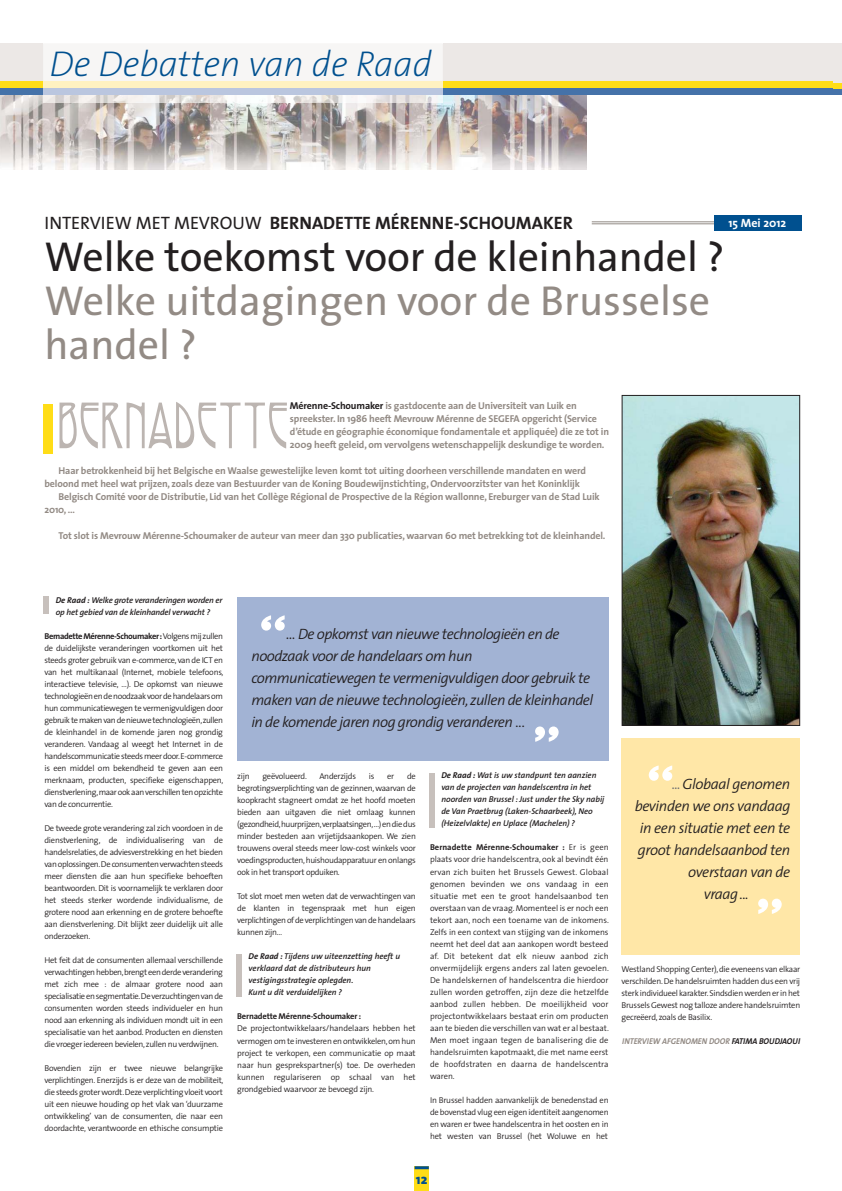
<style>
.page{position:relative;width:842px;height:1191px;background:#fff}
.page>*{position:absolute;margin:0;border:0;box-sizing:border-box;transform-origin:0 0}
.t1{font:700 70px "Prestige Elite Std";color:#fff}
.t2{font:55px "Rivanna";letter-spacing:.04em;color:#bcb5b1}
.t3{font:42px/44px "The Sans";color:#938b85}
.t4{font:42px "The Sans";letter-spacing:-.005em;color:#231f20}
.t5{font:italic 200 36px "The Sans";color:#00508f}
.t6{font:700 18px "The Sans";color:#231f20}
.t7{font:italic 300 15px/22px "The Sans";letter-spacing:-.035em;color:#231f20}
.t8{font:800 14px "The Sans";color:#00508f}
.t9{font:700 12px "The Sans";color:#fff}
.t10{font:700 10px/13px "The Sans";letter-spacing:-.015em;color:#938b85}
.t11{font:300 8.5px/12px "The Sans";letter-spacing:-.025em;color:#231f20;text-align:justify}
.t12{font:italic 600 8.5px/12px "The Sans";color:#231f20}
.t13{font:italic 700 8.5px "The Sans";color:#938b85;scale:.95 1}
.t14{font:700 8.5px "The Sans";letter-spacing:-.02em;color:#231f20}
.s1{font-weight:400}
.s2{color:#231f20}
.s3{font-weight:700}
.s4{font-size:16px}
.s5{font-size:16px;color:#6d6e70}
</style>
<div class="page">
<div style="left:415px;top:1166px;width:14px;height:25px;background:#ffdd17"></div>
<hr style="left:415px;top:1166px;width:14px;height:3px;background:#00508f">
<img style="left:0;top:94px;width:586px;height:75px">
<div style="left:0;top:43px;width:842px;height:51px;background:#ece8e6"></div>
<div style="left:0;top:81px;width:842px;height:7px;background:#ffdd17"></div>
<div style="left:0;top:88px;width:842px;height:6px;background:#4572a9"></div>
<hr style="left:592px;top:221px;width:134px;height:1px;background:#938b85">
<hr style="left:592px;top:223px;width:134px;height:1px;background:#938b85">
<div style="left:43px;top:404px;width:10px;height:49px;background:#ffdd17"></div>
<div style="left:714px;top:215px;width:87px;height:16px;background:#00508f"></div>
<img style="left:624px;top:397px;width:174px;height:327px">
<div style="left:622px;top:395px;width:178px;height:331px;border:1px solid #231f20"></div>
<div style="left:622px;top:738px;width:178px;height:216px;background:#ffe7a7"></div>
<div style="left:237px;top:597px;width:372px;height:163px;background:#a2b3d4"></div>
<div style="left:43px;top:596px;width:6px;height:17px;background:#c7c0bc"></div>
<div style="left:236px;top:954px;width:6px;height:43px;background:#c7c0bc"></div>
<div style="left:429px;top:772px;width:5px;height:55px;background:#c7c0bc"></div>
<div style="left:833px;top:43px;width:9px;height:51px;background:#ece8e6"></div>
<div style="left:833px;top:83px;width:9px;height:6px;background:#ffdd17"></div>
<div style="left:833px;top:89px;width:9px;height:5px;background:#4572a9"></div>
<img style="left:43px;top:94px;width:400px;height:9px">
<div style="left:43px;top:43px;width:400px;height:38px;background:#f7f6f5"></div>
<div style="left:43px;top:81px;width:400px;height:7px;background:#fff2c1"></div>
<div style="left:43px;top:88px;width:400px;height:6px;background:#bac6df"></div>
<h3 class="t5" style="left:49px;top:50px;width:384px">De Debatten van de Raad</h3>
<h3 class="t6" style="left:44px;top:214px;width:530px"><span class="s1">INTERVIEW MET MEVROUW</span> BERNADETTE MÉRENNE-SCHOUMAKER</h3>
<h3 class="t9" style="left:728px;top:217px;width:59px">15 Mei 2012</h3>
<h3 class="t4" style="left:44px;top:240px;width:681px">Welke toekomst voor de kleinhandel ?</h3>
<h3 class="t3" style="left:44px;top:283px;width:667px">Welke uitdagingen voor de Brusselse handel ?</h3>
<h2 class="t2" style="left:59px;top:397px;width:231px">BERNADETTE</h2>
<p class="t10" style="left:290px;top:399px;width:321px"><span class="s2">Mérenne-Schoumaker</span> is gastdocente aan de Universiteit van Luik en spreekster. In 1986 heeft Mevrouw Mérenne de SEGEFA opgericht (Service d’étude en géographie économique fondamentale et appliquée) die ze tot in 2009 heeft geleid, om vervolgens wetenschappelijk deskundige te worden.</p>
<p class="t10" style="left:59px;top:464px;width:529px">Haar betrokkenheid bij het Belgische en Waalse gewestelijke leven komt tot uiting doorheen verschillende mandaten en werd</p>
<p class="t10" style="left:44px;top:477px;width:537px">beloond met heel wat prijzen, zoals deze van Bestuurder van de Koning Boudewijnstichting, Ondervoorzitster van het Koninklijk</p>
<p class="t10" style="left:59px;top:490px;width:543px">Belgisch Comité voor de Distributie, Lid van het Collège Régional de Prospective de la Région wallonne, Ereburger van de Stad Luik</p>
<p class="t10" style="left:44px;top:503px;width:32px">2010, …</p>
<p class="t10" style="left:59px;top:529px;width:548px">Tot slot is Mevrouw Mérenne-Schoumaker de auteur van meer dan 330 publicaties, waarvan 60 met betrekking tot de kleinhandel.</p>
<p class="t12" style="left:56px;top:594px;width:168px"><span class="s3">De Raad :</span> Welke grote veranderingen worden er op het gebied van de kleinhandel verwacht ?</p>
<p class="t11" style="left:44px;top:630px;width:181px"><span class="s3">Bernadette Mérenne-Schoumaker :</span> Volgens mij zullen de duidelijkste veranderingen voortkomen uit het steeds groter gebruik van e-commerce, van de ICT en van het multikanaal (Internet, mobiele telefoons, interactieve televisie, …). De opkomst van nieuwe technologieën en de noodzaak voor de handelaars om hun communicatiewegen te vermenigvuldigen door gebruik te maken van de nieuwe technologieën,zullen de kleinhandel in de komende jaren nog grondig veranderen. Vandaag al weegt het Internet in de handelscommunicatie steeds meer door. E-commerce is een middel om bekendheid te geven aan een merknaam, producten, specifieke eigenschappen, dienstverlening,maar ook aan verschillen ten opzichte van de concurrentie.</p>
<p class="t11" style="left:44px;top:822px;width:180px">De tweede grote verandering zal zich voordoen in de dienstverlening, de individualisering van de handelsrelaties, de adviesverstrekking en het bieden van oplossingen. De consumenten verwachten steeds meer diensten die aan hun specifieke behoeften beantwoorden. Dit is voornamelijk te verklaren door het steeds sterker wordende individualisme, de grotere nood aan erkenning en de grotere behoefte aan dienstverlening. Dit blijkt zeer duidelijk uit alle onderzoeken.</p>
<p class="t11" style="left:44px;top:954px;width:180px">Het feit dat de consumenten allemaal verschillende verwachtingen hebben,brengt een derde verandering met zich mee : de almaar grotere nood aan specialisatie en segmentatie. De verzuchtingen van de consumenten worden steeds individueler en hun nood aan erkenning als individuen mondt uit in een specialisatie van het aanbod. Producten en diensten die vroeger iedereen bevielen, zullen nu verdwijnen.</p>
<p class="t11" style="left:44px;top:1062px;width:181px">Bovendien zijn er twee nieuwe belangrijke verplichtingen. Enerzijds is er deze van de mobiliteit, die steeds groter wordt. Deze verplichting vloeit voort uit een nieuwe houding op het vlak van ‘duurzame ontwikkeling’ van de consumenten, die naar een doordachte, verantwoorde en ethische consumptie</p>
<h1 class="t1" style="left:251px;top:593px;width:43px">“</h1>
<p class="t7" style="left:251px;top:624px;width:343px;text-indent:35px"><span class="s4">...</span> De opkomst van nieuwe technologieën en de noodzaak voor de handelaars om hun communicatiewegen te vermenigvuldigen door gebruik te maken van de nieuwe technologieën, zullen de kleinhandel in de komende jaren nog grondig veranderen ...</p>
<h1 class="t1" style="left:525px;top:704px;width:43px">”</h1>
<p class="t11" style="left:237px;top:771px;width:180px;text-indent:170px">de begrotingsverplichting van de gezinnen, waarvan de koopkracht stagneert omdat ze het hoofd moeten bieden aan uitgaven die niet omlaag kunnen (gezondheid,huurprijzen,verplaatsingen,…) en die dus minder besteden aan vrijetijdsaankopen. We zien trouwens overal steeds meer low-cost winkels voor voedingsproducten, huishoudapparatuur en onlangs ook in het transport opduiken.</p>
<p class="t11" style="left:237px;top:891px;width:180px">Tot slot moet men weten dat de verwachtingen van de klanten in tegenspraak met hun eigen verplichtingen of de verplichtingen van de handelaars kunnen zijn…</p>
<p class="t12" style="left:249px;top:951px;width:153px"><span class="s3">De Raad :</span> Tijdens uw uiteenzetting heeft u verklaard dat de distributeurs hun vestigingsstrategie oplegden.<br>Kunt u dit verduidelijken ?</p>
<p class="t14" style="left:237px;top:1012px;width:126px">Bernadette Mérenne-Schoumaker :</p>
<p class="t11" style="left:237px;top:1023px;width:180px">De projectontwikkelaars/handelaars hebben het vermogen om te investeren en ontwikkelen, om hun project te verkopen, een communicatie op maat naar hun gesprekspartner(s) toe. De overheden kunnen regulariseren op schaal van het grondgebied waarvoor ze bevoegd zijn.</p>
<p class="t11" style="left:237px;top:771px;width:14px">zijn</p>
<p class="t11" style="left:262px;top:771px;width:46px">geëvolueerd.</p>
<p class="t11" style="left:319px;top:771px;width:38px">Anderzijds</p>
<p class="t11" style="left:369px;top:771px;width:7px">is</p>
<p class="t11" style="left:387px;top:771px;width:9px">er</p>
<p class="t12" style="left:441px;top:770px;width:165px"><span class="s3">De Raad :</span> Wat is uw standpunt ten aanzien van de projecten van handelscentra in het noorden van Brussel : Just under the Sky nabij de Van Praetbrug (Laken-Schaarbeek), Neo (Heizelvlakte) en Uplace (Machelen) ?</p>
<p class="t11" style="left:430px;top:842px;width:180px"><span class="s3">Bernadette Mérenne-Schoumaker :</span> Er is geen plaats voor drie handelscentra, ook al bevindt één ervan zich buiten het Brussels Gewest. Globaal genomen bevinden we ons vandaag in een situatie met een te groot handelsaanbod ten overstaan van de vraag. Momenteel is er noch een tekort aan, noch een toename van de inkomens.<br>Zelfs in een context van stijging van de inkomens neemt het deel dat aan aankopen wordt besteed af. Dit betekent dat elk nieuw aanbod zich onvermijdelijk ergens anders zal laten gevoelen.<br>De handelskernen of handelscentra die hierdoor zullen worden getroffen, zijn deze die hetzelfde aanbod zullen hebben. De moeilijkheid voor projectontwikkelaars bestaat erin om producten aan te bieden die verschillen van wat er al bestaat.<br>Men moet ingaan tegen de banalisering die de handelsruimten kapotmaakt, die met name eerst de hoofdstraten en daarna de handelscentra waren.</p>
<p class="t11" style="left:430px;top:1094px;width:180px">In Brussel hadden aanvankelijk de benedenstad en de bovenstad vlug een eigen identiteit aangenomen en waren er twee handelscentra in het oosten en in het westen van Brussel (het Woluwe en het</p>
<h1 class="t1" style="left:639px;top:743px;width:43px">“</h1>
<h3 class="t7" style="left:672px;top:774px;width:120px"><span class="s5">...</span> Globaal genomen</h3>
<h3 class="t7" style="left:635px;top:796px;width:157px">bevinden we ons vandaag</h3>
<h3 class="t7" style="left:640px;top:818px;width:152px">in een situatie met een te</h3>
<h3 class="t7" style="left:638px;top:840px;width:154px">groot handelsaanbod ten</h3>
<h3 class="t7" style="left:688px;top:862px;width:104px">overstaan van de</h3>
<h3 class="t7" style="left:704px;top:884px;width:47px">vraag ...</h3>
<h1 class="t1" style="left:748px;top:876px;width:43px">”</h1>
<p class="t11" style="left:622px;top:963px;width:180px">Westland Shopping Center), die eveneens van elkaar verschilden. De handelsruimten hadden dus een vrij sterk individueel karakter. Sindsdien werden er in het Brussels Gewest nog talloze andere handelsruimten gecreëerd, zoals de Basilix.</p>
<p class="t13" style="left:622px;top:1037px;width:189px">INTERVIEW AFGENOMEN DOOR <span class="s2">FATIMA BOUDJAOUI</span></p>
<h3 class="t8" style="left:416px;top:1174px;width:13px">12</h3>
</div>
